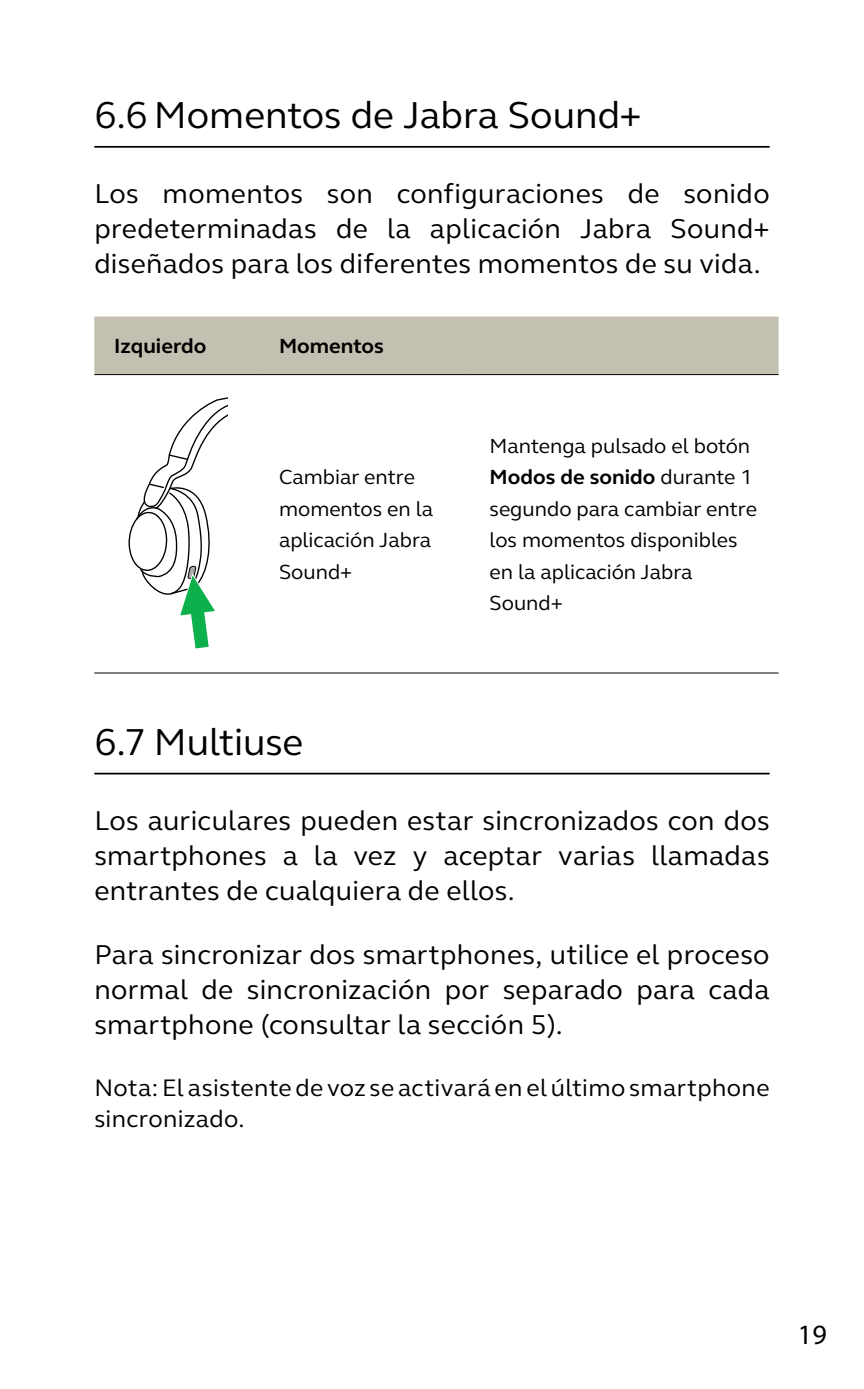
<style>
.page{position:relative;width:864px;height:1389px;background:#fff}
.page>*{position:absolute;margin:0;border:0;box-sizing:border-box;transform-origin:0 0}
.t1{font:38.5px "GN Elliot";color:#000}
.t2{font:28px/35px "GN Elliot";letter-spacing:.01em;color:#000;text-align:justify}
.t3{font:28px "Myriad Pro";color:#000}
.t4{font:24.5px/31.5px "GN Elliot";letter-spacing:.015em;color:#000}
.t5{font:21px/31.5px "GN Elliot";color:#000}
.t6{font:700 21px "GN Elliot";color:#000}
.s1{font-weight:700}
</style>
<div class="page">
<hr style="left:94px;top:146px;width:675px;height:2px;background:#000">
<hr style="left:94px;top:773px;width:675px;height:1px;background:#000">
<div style="left:94px;top:317px;width:684px;height:57px;background:#c4c0b1"></div>
<hr style="left:259px;top:672px;width:210px;height:2px;background:#000">
<hr style="left:469px;top:672px;width:309px;height:2px;background:#000">
<hr style="left:259px;top:374px;width:210px;height:1px;background:#000">
<hr style="left:469px;top:374px;width:309px;height:1px;background:#000">
<hr style="left:94px;top:374px;width:165px;height:1px;background:#000">
<hr style="left:94px;top:672px;width:165px;height:2px;background:#000">
<svg style="left:128px;top:397px;width:99px;height:252px"></svg>
<h1 class="t1" style="left:94px;top:89px;width:548px">6.6 Momentos de Jabra Sound+</h1>
<p class="t2" style="left:94px;top:175px;width:676px">Los momentos son configuraciones de sonido predeterminadas de la aplicación Jabra Sound+ diseñados para los diferentes momentos de su vida.</p>
<p class="t6" style="left:114px;top:332px;width:94px">Izquierdo</p>
<p class="t6" style="left:279px;top:332px;width:106px">Momentos</p>
<p class="t5" style="left:279px;top:461px;width:155px">Cambiar entre momentos en la aplicación Jabra<br>Sound+</p>
<h1 class="t1" style="left:94px;top:716px;width:210px">6.7 Multiuse</h1>
<p class="t5" style="left:489px;top:430px;width:269px">Mantenga pulsado el botón<br><span class="s1">Modos de sonido</span> durante 1 segundo para cambiar entre los momentos disponibles en la aplicación Jabra<br>Sound+</p>
<p class="t2" style="left:94px;top:802px;width:676px">Los auriculares pueden estar sincronizados con dos smartphones a la vez y aceptar varias llamadas entrantes de cualquiera de ellos.</p>
<p class="t2" style="left:94px;top:937px;width:676px">Para sincronizar dos smartphones, utilice el proceso normal de sincronización por separado para cada smartphone (consultar la sección 5).</p>
<p class="t4" style="left:94px;top:1071px;width:676px">Nota: El asistente de voz se activará en el último smartphone sincronizado.</p>
<p class="t3" style="left:797px;top:1317px;width:30px">19</p>
</div>
